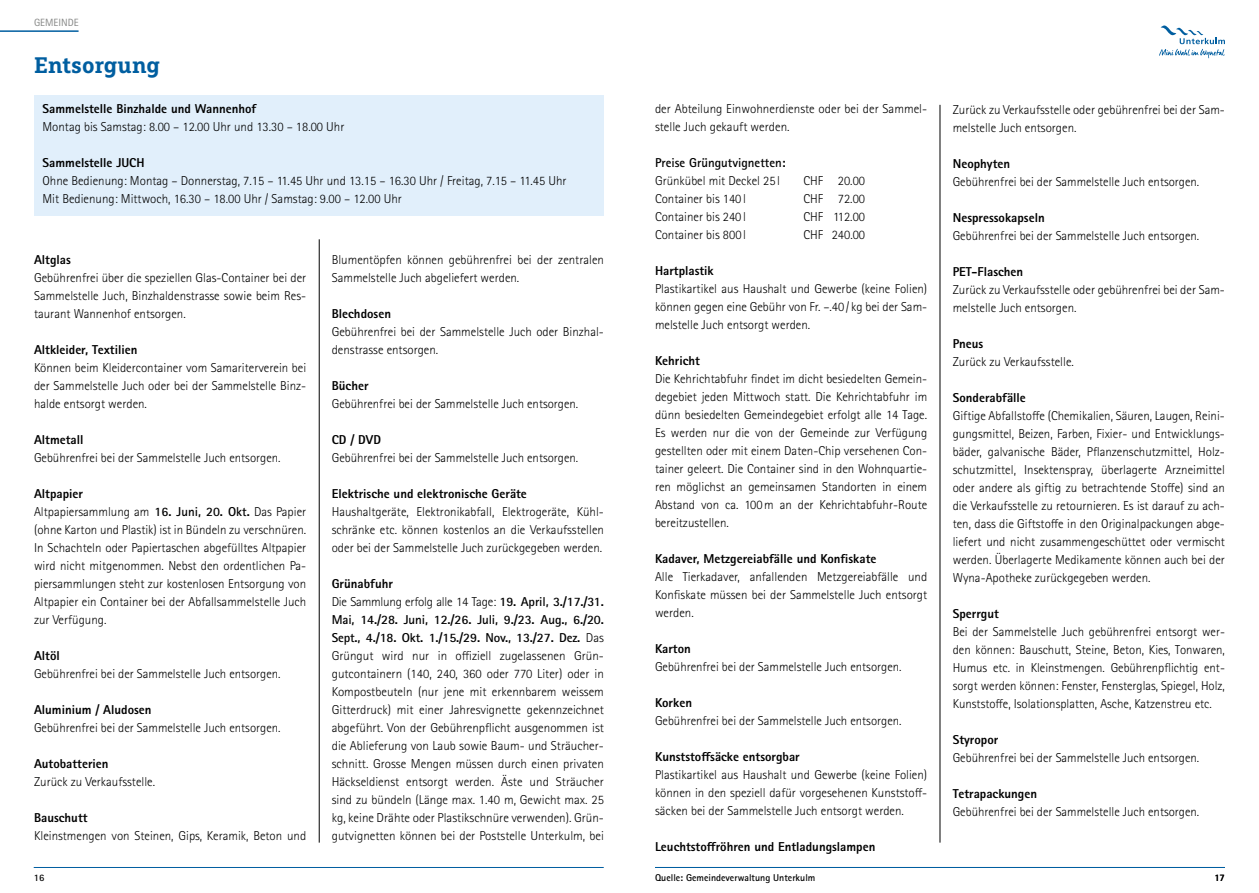
<style>
.page{position:relative;width:1259px;height:893px;background:#fff}
.page>*{position:absolute;margin:0;border:0;box-sizing:border-box;transform-origin:0 0}
.t1{font:700 22.5px "Marselis Slab Pro";color:#005ea0}
.t2{font:300 12.9px/18px "Rotis Sans Serif Std";color:#000;text-align:justify}
.t3{font:800 12.9px "Rotis Sans Serif Std";color:#000}
.t4{font:700 12.9px "Rotis Sans Serif Std";color:#000}
.t5{font:10.5px "Rotis Sans Serif Std";color:#868786}
.t6{font:700 9.9px "Rotis Sans Serif Std";color:#000}
.s1{font-weight:800}
.s2{font-weight:700}
</style>
<div class="page">
<hr style="left:0;top:30px;width:79px;height:2px;background:#005ea0">
<hr style="left:34px;top:867px;width:570px;height:1px;background:#005ea0">
<div style="left:34px;top:95px;width:570px;height:121px;background:#e1effb"></div>
<hr style="left:319px;top:239px;width:1px;height:604px;background:#000">
<svg style="left:1159px;top:26px;width:66px;height:32px"></svg>
<hr style="left:655px;top:867px;width:570px;height:1px;background:#005ea0">
<hr style="left:939px;top:105px;width:1px;height:738px;background:#000">
<p class="t5" style="left:34px;top:16px;width:46px">GEMEINDE</p>
<h1 class="t1" style="left:34px;top:51px;width:128px">Entsorgung</h1>
<p class="t3" style="left:43px;top:100px;width:215px">Sammelstelle Binzhalde und Wannenhof</p>
<p class="t2" style="left:43px;top:118px;width:303px">Montag bis Samstag: 8.00 – 12.00 Uhr und 13.30 – 18.00 Uhr</p>
<p class="t3" style="left:43px;top:154px;width:103px">Sammelstelle JUCH</p>
<p class="t2" style="left:43px;top:172px;width:525px">Ohne Bedienung: Montag – Donnerstag, 7.15 – 11.45 Uhr und 13.15 – 16.30 Uhr / Freitag, 7.15 – 11.45 Uhr<br>Mit Bedienung: Mittwoch, 16.30 – 18.00 Uhr / Samstag: 9.00 – 12.00 Uhr</p>
<p class="t3" style="left:34px;top:252px;width:38px">Altglas</p>
<p class="t2" style="left:34px;top:269px;width:274px">Gebührenfrei über die speziellen Glas-Container bei der Sammelstelle Juch, Binzhaldenstrasse sowie beim Res&shy;taurant Wannenhof entsorgen.</p>
<p class="t3" style="left:34px;top:342px;width:105px">Altkleider, Textilien</p>
<p class="t2" style="left:34px;top:359px;width:274px">Können beim Kleidercontainer vom Samariterverein bei der Sammelstelle Juch oder bei der Sammelstelle Binz&shy;halde entsorgt werden.</p>
<p class="t3" style="left:34px;top:432px;width:51px">Altmetall</p>
<p class="t2" style="left:34px;top:449px;width:248px">Gebührenfrei bei der Sammelstelle Juch entsorgen.</p>
<p class="t2" style="left:34px;top:485px;width:274px;text-align:left"><span class="s1">Altpapier<br></span>Altpapiersammlung am <span class="s2">16. Juni, 20. Okt.</span> Das Papier (ohne Karton und Plastik) ist in Bündeln zu verschnüren.<br>In Schachteln oder Papiertaschen abgefülltes Altpapier wird nicht mitgenommen. Nebst den ordentlichen Pa&shy;piersammlungen steht zur kostenlosen Entsorgung von Altpapier ein Container bei der Abfallsammelstelle Juch zur Verfügung.</p>
<p class="t3" style="left:34px;top:648px;width:27px">Altöl</p>
<p class="t2" style="left:34px;top:665px;width:248px">Gebührenfrei bei der Sammelstelle Juch entsorgen.</p>
<p class="t3" style="left:34px;top:702px;width:119px">Aluminium / Aludosen</p>
<p class="t2" style="left:34px;top:719px;width:248px">Gebührenfrei bei der Sammelstelle Juch entsorgen.</p>
<p class="t3" style="left:34px;top:756px;width:76px">Autobatterien</p>
<p class="t2" style="left:34px;top:773px;width:123px">Zurück zu Verkaufsstelle.</p>
<p class="t3" style="left:34px;top:810px;width:55px">Bauschutt</p>
<p class="t2" style="left:34px;top:827px;width:274px">Kleinstmengen von Steinen, Gips, Keramik, Beton und</p>
<p class="t6" style="left:34px;top:871px;width:12px">16</p>
<p class="t2" style="left:332px;top:251px;width:274px">Blumentöpfen können gebührenfrei bei der zentralen<br>Sammelstelle Juch abgeliefert werden.</p>
<p class="t3" style="left:332px;top:306px;width:61px">Blechdosen</p>
<p class="t2" style="left:332px;top:323px;width:274px">Gebührenfrei bei der Sammelstelle Juch oder Binzhal&shy;denstrasse entsorgen.</p>
<p class="t3" style="left:332px;top:378px;width:38px">Bücher</p>
<p class="t2" style="left:332px;top:395px;width:248px">Gebührenfrei bei der Sammelstelle Juch entsorgen.</p>
<p class="t3" style="left:332px;top:432px;width:51px">CD / DVD</p>
<p class="t2" style="left:332px;top:449px;width:248px">Gebührenfrei bei der Sammelstelle Juch entsorgen.</p>
<p class="t3" style="left:332px;top:486px;width:197px">Elektrische und elektronische Geräte</p>
<p class="t2" style="left:332px;top:503px;width:274px">Haushaltgeräte, Elektronikabfall, Elektrogeräte, Kühl&shy;schränke etc. können kostenlos an die Verkaufsstellen oder bei der Sammelstelle Juch zurückgegeben werden.</p>
<p class="t2" style="left:332px;top:575px;width:274px;text-align:left"><span class="s1">Grünabfuhr<br></span>Die Sammlung erfolg alle 14 Tage: <span class="s2">19. April, 3./17./31.<br>Mai, 14./28. Juni, 12./26. Juli, 9./23. Aug., 6./20.<br>Sept., 4./18. Okt. 1./15./29. Nov., 13./27. Dez.</span> Das Grüngut wird nur in offiziell zugelassenen Grün&shy;gutcontainern (140, 240, 360 oder 770 Liter) oder in Kompostbeuteln (nur jene mit erkennbarem weissem Gitterdruck) mit einer Jahresvignette gekennzeichnet abgeführt. Von der Gebührenpflicht ausgenommen ist die Ablieferung von Laub sowie Baum- und Sträucher&shy;schnitt. Grosse Mengen müssen durch einen privaten Häckseldienst entsorgt werden. Äste und Sträucher sind zu bündeln (Länge max. 1.40 m, Gewicht max. 25 kg, keine Drähte oder Plastikschnüre verwenden). Grün&shy;gutvignetten können bei der Poststelle Unterkulm, bei</p>
<p class="t2" style="left:655px;top:100px;width:274px">der Abteilung Einwohnerdienste oder bei der Sammel&shy;stelle Juch gekauft werden.</p>
<p class="t4" style="left:655px;top:155px;width:132px">Preise Grüngutvignetten:</p>
<p class="t2" style="left:655px;top:172px;width:127px">Grünkübel mit Deckel 25 l</p>
<p class="t2" style="left:803px;top:172px;width:63px">CHF 20.00</p>
<p class="t2" style="left:655px;top:190px;width:92px">Container bis 140 l</p>
<p class="t2" style="left:803px;top:190px;width:63px">CHF 72.00</p>
<p class="t2" style="left:655px;top:208px;width:92px">Container bis 240 l</p>
<p class="t2" style="left:803px;top:208px;width:63px">CHF 112.00</p>
<p class="t2" style="left:655px;top:226px;width:92px">Container bis 800 l</p>
<p class="t2" style="left:803px;top:226px;width:63px">CHF 240.00</p>
<p class="t3" style="left:655px;top:263px;width:60px">Hartplastik</p>
<p class="t2" style="left:655px;top:280px;width:274px">Plastikartikel aus Haushalt und Gewerbe (keine Folien) können gegen eine Gebühr von Fr. –.40 / kg bei der Sam&shy;melstelle Juch entsorgt werden.</p>
<p class="t3" style="left:655px;top:353px;width:46px">Kehricht</p>
<p class="t2" style="left:655px;top:370px;width:274px">Die Kehrichtabfuhr findet im dicht besiedelten Gemein&shy;degebiet jeden Mittwoch statt. Die Kehrichtabfuhr im dünn besiedelten Gemeindegebiet erfolgt alle 14 Tage.<br>Es werden nur die von der Gemeinde zur Verfügung gestellten oder mit einem Daten-Chip versehenen Con&shy;tainer geleert. Die Container sind in den Wohnquartie&shy;ren möglichst an gemeinsamen Standorten in einem Abstand von ca. 100m an der Kehrichtabfuhr-Route bereitzustellen.</p>
<p class="t3" style="left:655px;top:551px;width:223px">Kadaver, Metzgereiabfälle und Konfiskate</p>
<p class="t2" style="left:655px;top:568px;width:274px">Alle Tierkadaver, anfallenden Metzgereiabfälle und Konfiskate müssen bei der Sammelstelle Juch entsorgt werden.</p>
<p class="t3" style="left:655px;top:641px;width:37px">Karton</p>
<p class="t2" style="left:655px;top:658px;width:248px">Gebührenfrei bei der Sammelstelle Juch entsorgen.</p>
<p class="t3" style="left:655px;top:695px;width:39px">Korken</p>
<p class="t2" style="left:655px;top:712px;width:248px">Gebührenfrei bei der Sammelstelle Juch entsorgen.</p>
<p class="t3" style="left:655px;top:749px;width:146px">Kunststoffsäcke entsorgbar</p>
<p class="t2" style="left:655px;top:766px;width:274px">Plastikartikel aus Haushalt und Gewerbe (keine Folien) können in den speziell dafür vorgesehenen Kunststoff&shy;säcken bei der Sammelstelle Juch entsorgt werden.</p>
<p class="t3" style="left:655px;top:839px;width:222px">Leuchtstoffröhren und Entladungslampen</p>
<p class="t2" style="left:952px;top:101px;width:274px">Zurück zu Verkaufsstelle oder gebührenfrei bei der Sam&shy;melstelle Juch entsorgen.</p>
<p class="t3" style="left:952px;top:155px;width:59px">Neophyten</p>
<p class="t2" style="left:952px;top:173px;width:248px">Gebührenfrei bei der Sammelstelle Juch entsorgen.</p>
<p class="t3" style="left:952px;top:209px;width:93px">Nespressokapseln</p>
<p class="t2" style="left:952px;top:227px;width:248px">Gebührenfrei bei der Sammelstelle Juch entsorgen.</p>
<p class="t3" style="left:952px;top:263px;width:72px">PET-Flaschen</p>
<p class="t2" style="left:952px;top:281px;width:274px">Zurück zu Verkaufsstelle oder gebührenfrei bei der Sam&shy;melstelle Juch entsorgen.</p>
<p class="t3" style="left:952px;top:335px;width:32px">Pneus</p>
<p class="t2" style="left:952px;top:353px;width:123px">Zurück zu Verkaufsstelle.</p>
<p class="t3" style="left:952px;top:389px;width:75px">Sonderabfälle</p>
<p class="t2" style="left:952px;top:407px;width:274px">Giftige Abfallstoffe (Chemikalien, Säuren, Laugen, Reini&shy;gungsmittel, Beizen, Farben, Fixier- und Entwicklungs&shy;bäder, galvanische Bäder, Pflanzenschutzmittel, Holz&shy;schutzmittel, Insektenspray, überlagerte Arzneimittel oder andere als giftig zu betrachtende Stoffe) sind an die Verkaufsstelle zu retournieren. Es ist darauf zu ach&shy;ten, dass die Giftstoffe in den Originalpackungen abge&shy;liefert und nicht zusammengeschüttet oder vermischt werden. Überlagerte Medikamente können auch bei der Wyna-Apotheke zurückgegeben werden.</p>
<p class="t3" style="left:952px;top:605px;width:48px">Sperrgut</p>
<p class="t2" style="left:952px;top:623px;width:274px">Bei der Sammelstelle Juch gebührenfrei entsorgt wer&shy;den können: Bauschutt, Steine, Beton, Kies, Tonwaren, Humus etc. in Kleinstmengen. Gebührenpflichtig ent&shy;sorgt werden können: Fenster, Fensterglas, Spiegel, Holz, Kunststoffe, Isolationsplatten, Asche, Katzenstreu etc.</p>
<p class="t3" style="left:952px;top:731px;width:47px">Styropor</p>
<p class="t2" style="left:952px;top:749px;width:248px">Gebührenfrei bei der Sammelstelle Juch entsorgen.</p>
<p class="t3" style="left:952px;top:785px;width:86px">Tetrapackungen</p>
<p class="t2" style="left:952px;top:803px;width:248px">Gebührenfrei bei der Sammelstelle Juch entsorgen.</p>
<p class="t6" style="left:655px;top:871px;width:162px">Quelle: Gemeindeverwaltung Unterkulm</p>
<p class="t6" style="left:1214px;top:871px;width:12px">17</p>
</div>
